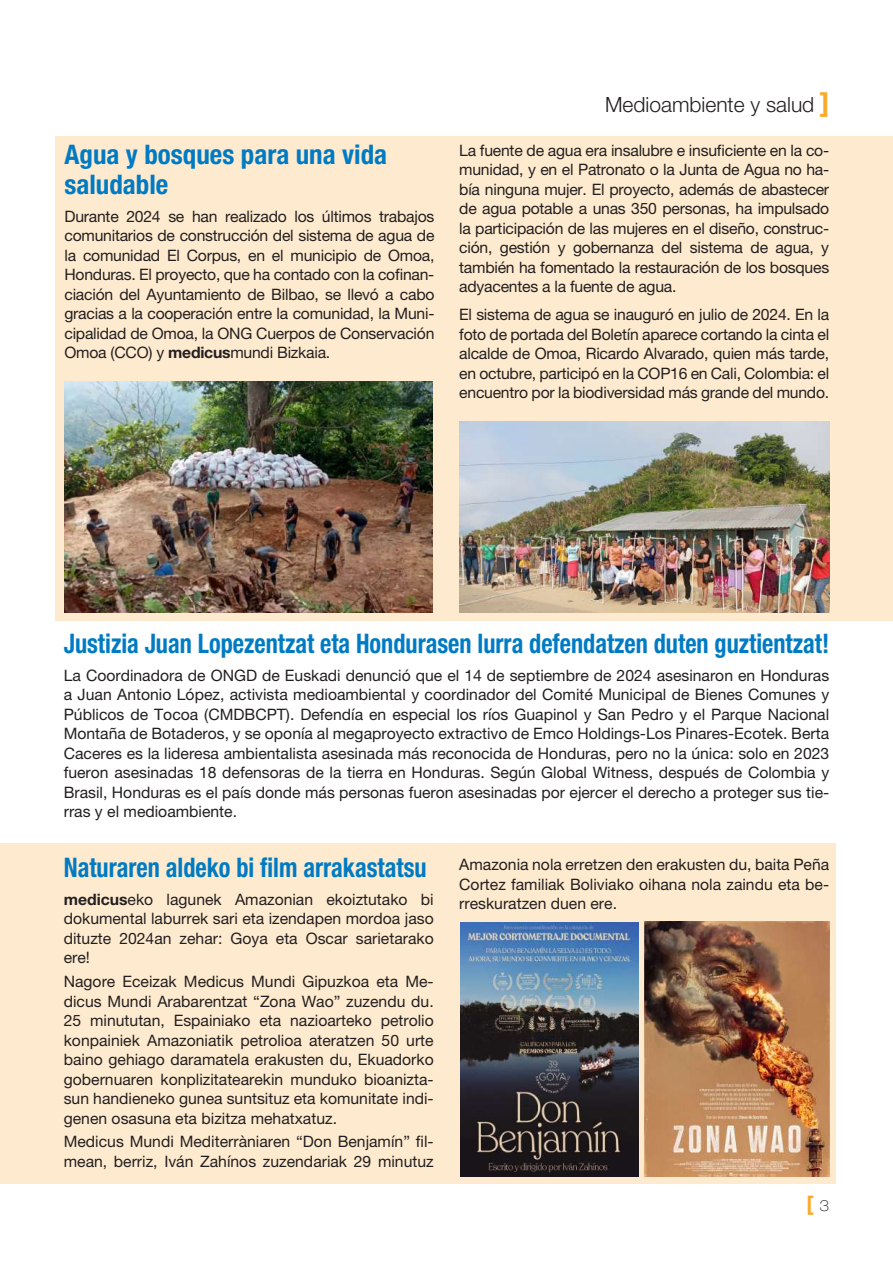
<style>
.page{position:relative;width:893px;height:1263px;background:#fff}
.page>*{position:absolute;margin:0;border:0;box-sizing:border-box;transform-origin:0 0}
.t1{font:700 condensed 27px "Helvetica Neue LT Pro";color:#007bc3;scale:.9 1}
.t2{font:700 condensed 27px/30px "Helvetica Neue LT Pro";color:#007bc3}
.t3{font:300 21px "Helvetica Neue LT Pro";color:#231f20}
.t4{font:700 21px "Helvetica Neue LT Pro";color:#faa928}
.t5{font:15.75px/19.5px "Helvetica Neue LT Pro";color:#231f20;text-align:justify}
.s1{font-weight:700}
.s2{font-weight:700;font-size:27px;color:#faa928}
.s3{font-weight:100;font-stretch:expanded;font-size:15px;color:#231f20}
</style>
<div class="page">
<div style="left:55px;top:136px;width:838px;height:485px;background:#feebcf"></div>
<div style="left:0;top:843px;width:836px;height:340px;background:#feebcf"></div>
<img style="left:459px;top:421px;width:370px;height:191px">
<img style="left:64px;top:381px;width:369px;height:231px">
<img style="left:461px;top:923px;width:178px;height:254px">
<img style="left:644px;top:922px;width:185px;height:255px">
<h1 class="t2" style="left:64px;top:139px;width:324px">Agua y bosques para una vida saludable</h1>
<p class="t5" style="left:64px;top:206px;width:371px">Durante 2024 se han realizado los últimos trabajos comunitarios de construcción del sistema de agua de la comunidad El Corpus, en el municipio de Omoa, Honduras. El proyecto, que ha contado con la cofinan&shy;ciación del Ayuntamiento de Bilbao, se llevó a cabo gracias a la cooperación entre la comunidad, la Muni&shy;cipalidad de Omoa, la ONG Cuerpos de Conservación Omoa (CCO) y <span class="s1">medicus</span>mundi Bizkaia.</p>
<h2 class="t3" style="left:605px;top:92px;width:226px">Medioambiente y salud <span class="s2">]</span></h2>
<p class="t5" style="left:459px;top:140px;width:371px">La fuente de agua era insalubre e insuficiente en la co&shy;munidad, y en el Patronato o la Junta de Agua no ha&shy;bía ninguna mujer. El proyecto, además de abastecer de agua potable a unas 350 personas, ha impulsado la participación de las mujeres en el diseño, construc&shy;ción, gestión y gobernanza del sistema de agua, y también ha fomentado la restauración de los bosques adyacentes a la fuente de agua.</p>
<p class="t5" style="left:459px;top:305px;width:371px">El sistema de agua se inauguró en julio de 2024. En la foto de portada del Boletín aparece cortando la cinta el alcalde de Omoa, Ricardo Alvarado, quien más tarde, en octubre, participó en la COP16 en Cali, Colombia: el encuentro por la biodiversidad más grande del mundo.</p>
<h1 class="t1" style="left:64px;top:627px;width:852px">Justizia Juan Lopezentzat eta Hondurasen lurra defendatzen duten guztientzat!</h1>
<p class="t5" style="left:64px;top:665px;width:767px">La Coordinadora de ONGD de Euskadi denunció que el 14 de septiembre de 2024 asesinaron en Honduras a Juan Antonio López, activista medioambiental y coordinador del Comité Municipal de Bienes Comunes y Públicos de Tocoa (CMDBCPT). Defendía en especial los ríos Guapinol y San Pedro y el Parque Nacional Montaña de Botaderos, y se oponía al megaproyecto extractivo de Emco Holdings-Los Pinares-Ecotek. Berta Caceres es la lideresa ambientalista asesinada más reconocida de Honduras, pero no la única: solo en 2023 fueron asesinadas 18 defensoras de la tierra en Honduras. Según Global Witness, después de Colombia y Brasil, Honduras es el país donde más personas fueron asesinadas por ejercer el derecho a proteger sus tie&shy;rras y el medioambiente.</p>
<h1 class="t1" style="left:64px;top:851px;width:405px">Naturaren aldeko bi film arrakastatsu</h1>
<p class="t5" style="left:64px;top:889px;width:371px"><span class="s1">medicus</span>eko lagunek Amazonian ekoiztutako bi dokumental laburrek sari eta izendapen mordoa jaso dituzte 2024an zehar: Goya eta Oscar sarietarako ere!</p>
<p class="t5" style="left:64px;top:971px;width:371px">Nagore Eceizak Medicus Mundi Gipuzkoa eta Me&shy;dicus Mundi Arabarentzat “Zona Wao” zuzendu du.<br>25 minututan, Espainiako eta nazioarteko petrolio konpainiek Amazoniatik petrolioa ateratzen 50 urte baino gehiago daramatela erakusten du, Ekuadorko gobernuaren konplizitatearekin munduko bioanizta&shy;sun handieneko gunea suntsituz eta komunitate indi&shy;genen osasuna eta bizitza mehatxatuz.</p>
<p class="t5" style="left:64px;top:1132px;width:371px">Medicus Mundi Mediterràniaren “Don Benjamín” fil&shy;mean, berriz, Iván Zahínos zuzendariak 29 minutuz</p>
<p class="t5" style="left:459px;top:855px;width:371px">Amazonia nola erretzen den erakusten du, baita Peña Cortez familiak Boliviako oihana nola zaindu eta be&shy;rreskuratzen duen ere.</p>
<h2 class="t4" style="left:807px;top:1190px;width:24px">[ <span class="s3">3</span></h2>
</div>
